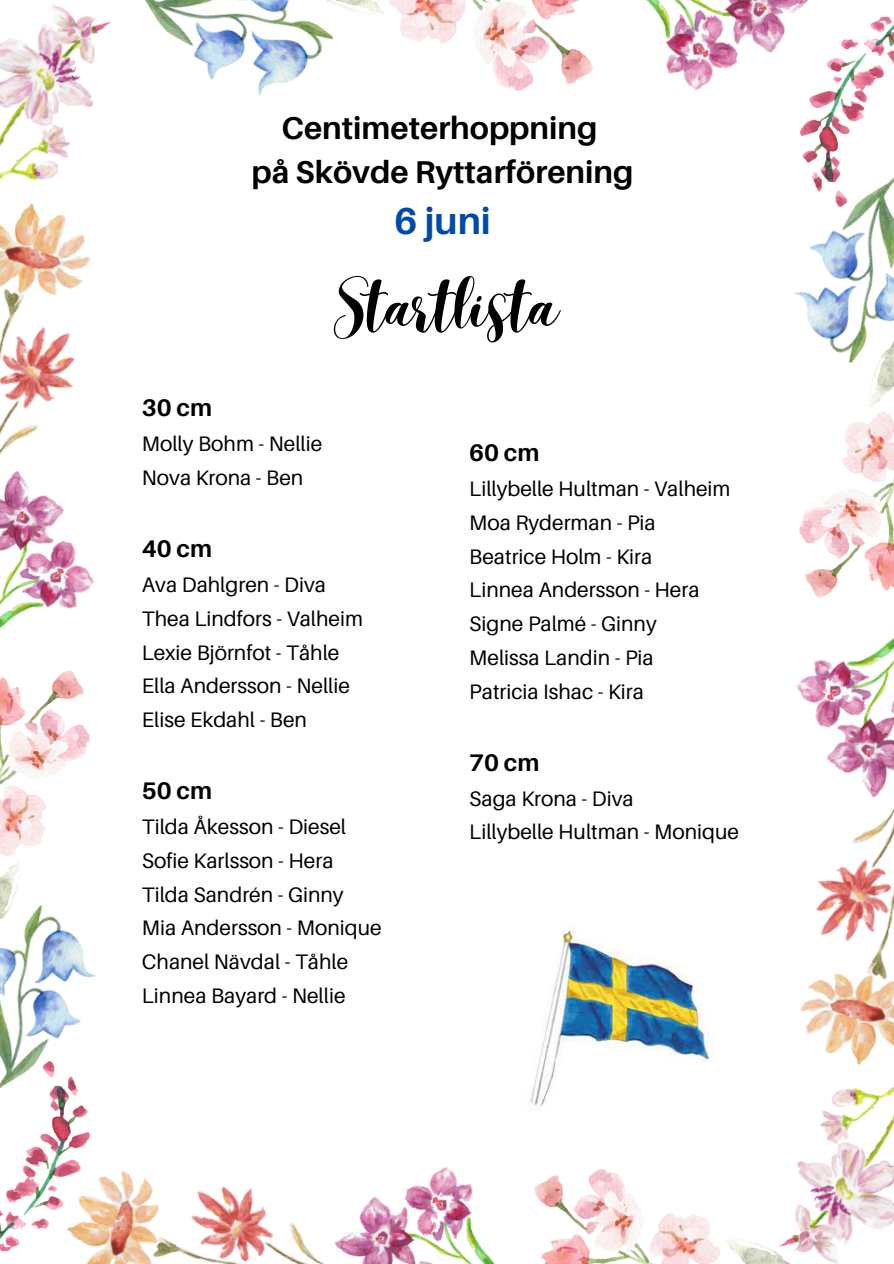
<style>
.page{position:relative;width:894px;height:1264px;background:#fff}
.page>*{position:absolute;margin:0;border:0;box-sizing:border-box;transform-origin:0 0}
.t1{font:300 55.5px "Best";color:#000}
.t2{font:700 37.5px "Aileron";color:#004aad}
.t3{font:700 31.5px/43.8px "Aileron";color:#000;text-align:center}
.t4{font:700 24px "Aileron";color:#000}
.t5{font:21px "Aileron";color:#000}
</style>
<div class="page">
<img style="left:0;top:1126px;width:90px;height:126px">
<img style="left:0;top:3px;width:100px;height:178px">
<img style="left:0;top:692px;width:90px;height:199px">
<img style="left:0;top:203px;width:91px;height:252px">
<img style="left:0;top:891px;width:96px;height:235px">
<img style="left:0;top:471px;width:95px;height:221px">
<img style="left:800px;top:16px;width:93px;height:125px">
<img style="left:807px;top:809px;width:86px;height:192px">
<img style="left:797px;top:1001px;width:96px;height:262px">
<img style="left:799px;top:377px;width:94px;height:198px">
<img style="left:794px;top:141px;width:99px;height:236px">
<img style="left:795px;top:575px;width:98px;height:222px">
<img style="left:556px;top:1169px;width:247px;height:94px">
<img style="left:53px;top:1150px;width:270px;height:113px">
<img style="left:334px;top:1166px;width:222px;height:97px">
<img style="left:348px;top:0;width:227px;height:90px">
<img style="left:100px;top:0;width:248px;height:96px">
<img style="left:575px;top:0;width:237px;height:109px">
<img style="left:530px;top:924px;width:183px;height:183px">
<p class="t3" style="left:251px;top:105px;width:383px">Centimeterhoppning<br>på Skövde Ryttarförening</p>
<p class="t2" style="left:394px;top:197px;width:98px">6 juni</p>
<p class="t1" style="left:334px;top:274px;width:227px">Startlista</p>
<p class="t4" style="left:142px;top:393px;width:72px">30 cm</p>
<p class="t5" style="left:142px;top:431px;width:182px">Molly Bohm - Nellie</p>
<p class="t5" style="left:142px;top:465px;width:163px">Nova Krona - Ben</p>
<p class="t4" style="left:142px;top:534px;width:72px">40 cm</p>
<p class="t5" style="left:142px;top:571px;width:185px">Ava Dahlgren - Diva</p>
<p class="t5" style="left:142px;top:605px;width:222px">Thea Lindfors - Valheim</p>
<p class="t5" style="left:142px;top:639px;width:199px">Lexie Björnfot - Tåhle</p>
<p class="t5" style="left:142px;top:673px;width:209px">Ella Andersson - Nellie</p>
<p class="t5" style="left:142px;top:706px;width:167px">Elise Ekdahl - Ben</p>
<p class="t4" style="left:142px;top:776px;width:72px">50 cm</p>
<p class="t5" style="left:142px;top:813px;width:206px">Tilda Åkesson - Diesel</p>
<p class="t5" style="left:142px;top:847px;width:193px">Sofie Karlsson - Hera</p>
<p class="t5" style="left:142px;top:881px;width:203px">Tilda Sandrén - Ginny</p>
<p class="t5" style="left:142px;top:915px;width:241px">Mia Andersson - Monique</p>
<p class="t5" style="left:142px;top:948px;width:208px">Chanel Nävdal - Tåhle</p>
<p class="t5" style="left:142px;top:982px;width:205px">Linnea Bayard - Nellie</p>
<p class="t4" style="left:469px;top:438px;width:72px">60 cm</p>
<p class="t5" style="left:469px;top:476px;width:263px">Lillybelle Hultman - Valheim</p>
<p class="t5" style="left:469px;top:509px;width:188px">Moa Ryderman - Pia</p>
<p class="t5" style="left:469px;top:543px;width:184px">Beatrice Holm - Kira</p>
<p class="t5" style="left:469px;top:577px;width:232px">Linnea Andersson - Hera</p>
<p class="t5" style="left:469px;top:611px;width:189px">Signe Palmé - Ginny</p>
<p class="t5" style="left:469px;top:644px;width:186px">Melissa Landin - Pia</p>
<p class="t5" style="left:469px;top:678px;width:176px">Patricia Ishac - Kira</p>
<p class="t4" style="left:469px;top:747px;width:72px">70 cm</p>
<p class="t5" style="left:469px;top:785px;width:166px">Saga Krona - Diva</p>
<p class="t5" style="left:469px;top:819px;width:271px">Lillybelle Hultman - Monique</p>
</div>
